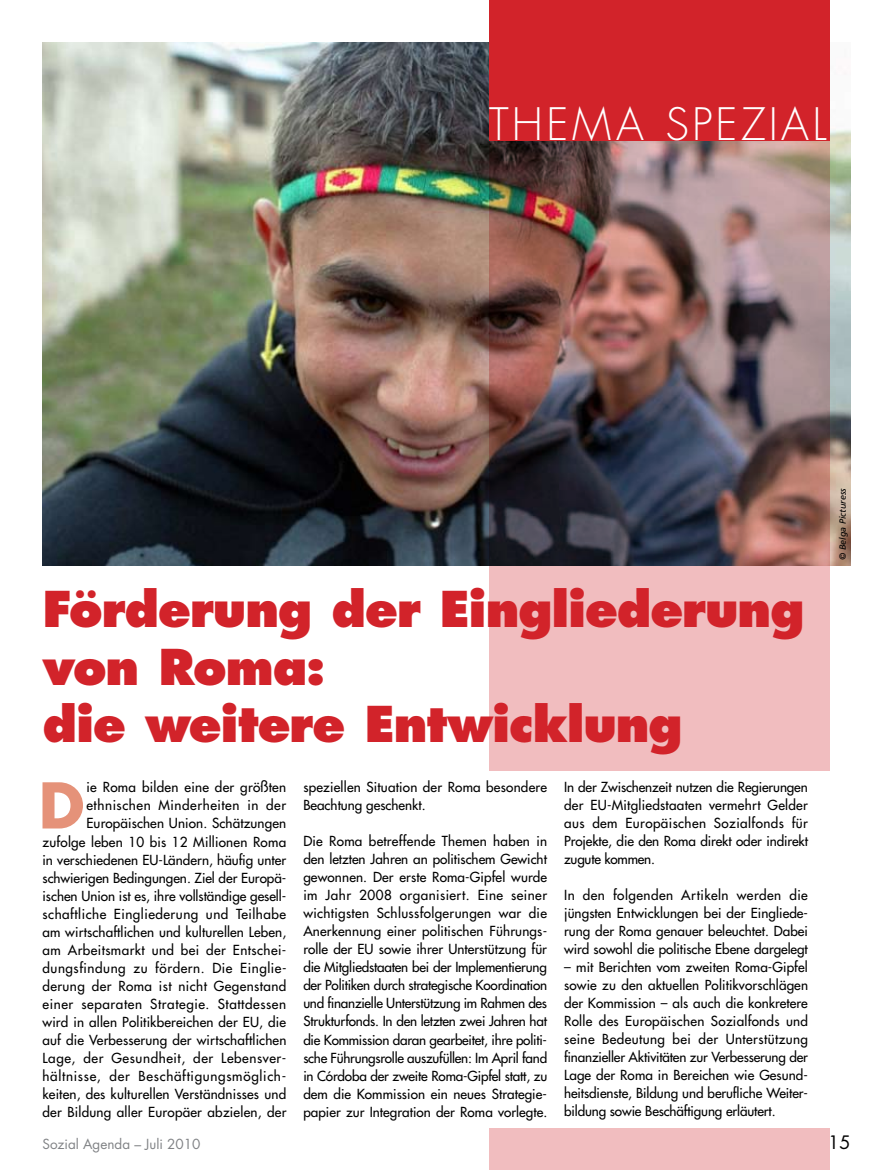
<style>
.page{position:relative;width:893px;height:1170px;background:#fff}
.page>*{position:absolute;margin:0;border:0;box-sizing:border-box;transform-origin:0 0}
.t1{font:700 61.2px "Futura";color:#e59279}
.t2{font:800 48px/57.6px "Futura";letter-spacing:-.025em;color:#d2232a}
.t3{font:300 43.5px "Futura";letter-spacing:.075em;color:#fff}
.t4{font:18px "Futura";color:#000}
.t5{font:13.5px/18px "Futura";letter-spacing:.015em;color:#000;text-align:justify}
.t6{font:13.5px "Futura";color:#808285}
.t7{font:italic 9px "Frutiger LT Std";color:#000}
</style>
<div class="page">
<img style="left:43px;top:43px;width:807px;height:523px">
<img style="left:489px;top:140px;width:340px;height:1029px">
<div style="left:489px;top:0;width:340px;height:140px;background:#d2232a"></div>
<div style="left:0;top:771px;width:893px;height:356px;background:#fff"></div>
<h3 class="t3" style="left:489px;top:98px;width:316px">THEMA SPEZIAL</h3>
<h2 class="t2" style="left:43px;top:580px;width:764px">Förderung der Eingliederung von Roma:<br>die weitere Entwicklung</h2>
<h1 class="t1" style="left:39px;top:764px;width:48px">D</h1>
<p class="t5" style="left:43px;top:778px;width:245px;text-align:right">ie Roma bilden eine der größten ethnischen Minderheiten in der Europäischen Union. Schätzungen zufolge leben 10 bis 12 Millionen Roma in verschiedenen EU-Ländern, häufig unter schwierigen Bedingungen. Ziel der Europä&shy;ischen Union ist es, ihre vollständige gesell&shy;schaftliche Eingliederung und Teilhabe am wirtschaftlichen und kulturellen Leben, am Arbeitsmarkt und bei der Entschei&shy;dungsfindung zu fördern. Die Einglie&shy;derung der Roma ist nicht Gegenstand einer separaten Strategie. Stattdessen wird in allen Politikbereichen der EU, die auf die Verbesserung der wirtschaftlichen Lage, der Gesundheit, der Lebensver&shy;hältnisse, der Beschäftigungsmöglich&shy;keiten, des kulturellen Verständnisses und der Bildung aller Europäer abzielen, der</p>
<p class="t5" style="left:303px;top:778px;width:245px">speziellen Situation der Roma besondere<br>Beachtung geschenkt.</p>
<p class="t5" style="left:564px;top:778px;width:245px">In der Zwischenzeit nutzen die Regierungen der EU-Mitgliedstaaten vermehrt Gelder aus dem Europäischen Sozialfonds für Projekte, die den Roma direkt oder indirekt zugute kommen.</p>
<p class="t5" style="left:564px;top:886px;width:245px">In den folgenden Artikeln werden die jüngsten Entwicklungen bei der Eingliede&shy;rung der Roma genauer beleuchtet. Dabei wird sowohl die politische Ebene dargelegt</p>
<p class="t5" style="left:564px;top:958px;width:245px">– mit Berichten vom zweiten Roma-Gipfel sowie zu den aktuellen Politikvorschlägen der Kommission – als auch die konkretere Rolle des Europäischen Sozialfonds und seine Bedeutung bei der Unterstützung finanzieller Aktivitäten zur Verbesserung der Lage der Roma in Bereichen wie Gesund&shy;heitsdienste, Bildung und berufliche Weiter&shy;bildung sowie Beschäftigung erläutert.</p>
<p class="t5" style="left:303px;top:832px;width:245px">Die Roma betreffende Themen haben in den letzten Jahren an politischem Gewicht gewonnen. Der erste Roma-Gipfel wurde im Jahr 2008 organisiert. Eine seiner wichtigsten Schlussfolgerungen war die Anerkennung einer politischen Führungs&shy;rolle der EU sowie ihrer Unterstützung für die Mitgliedstaaten bei der Implementierung der Politiken durch strategische Koordination und finanzielle Unterstützung im Rahmen des Strukturfonds. In den letzten zwei Jahren hat die Kommission daran gearbeitet, ihre politi&shy;sche Führungsrolle auszufüllen: Im April fand in Córdoba der zweite Roma-Gipfel statt, zu dem die Kommission ein neues Strategie&shy;papier zur Integration der Roma vorlegte.</p>
<p class="t7" style="left:837px;top:560px;width:74px;rotate:-90deg">© Belga Picturess</p>
<p class="t6" style="left:43px;top:1134px;width:159px">Sozial Agenda – Juli 2010</p>
<h3 class="t4" style="left:828px;top:1130px;width:24px">15</h3>
</div>
